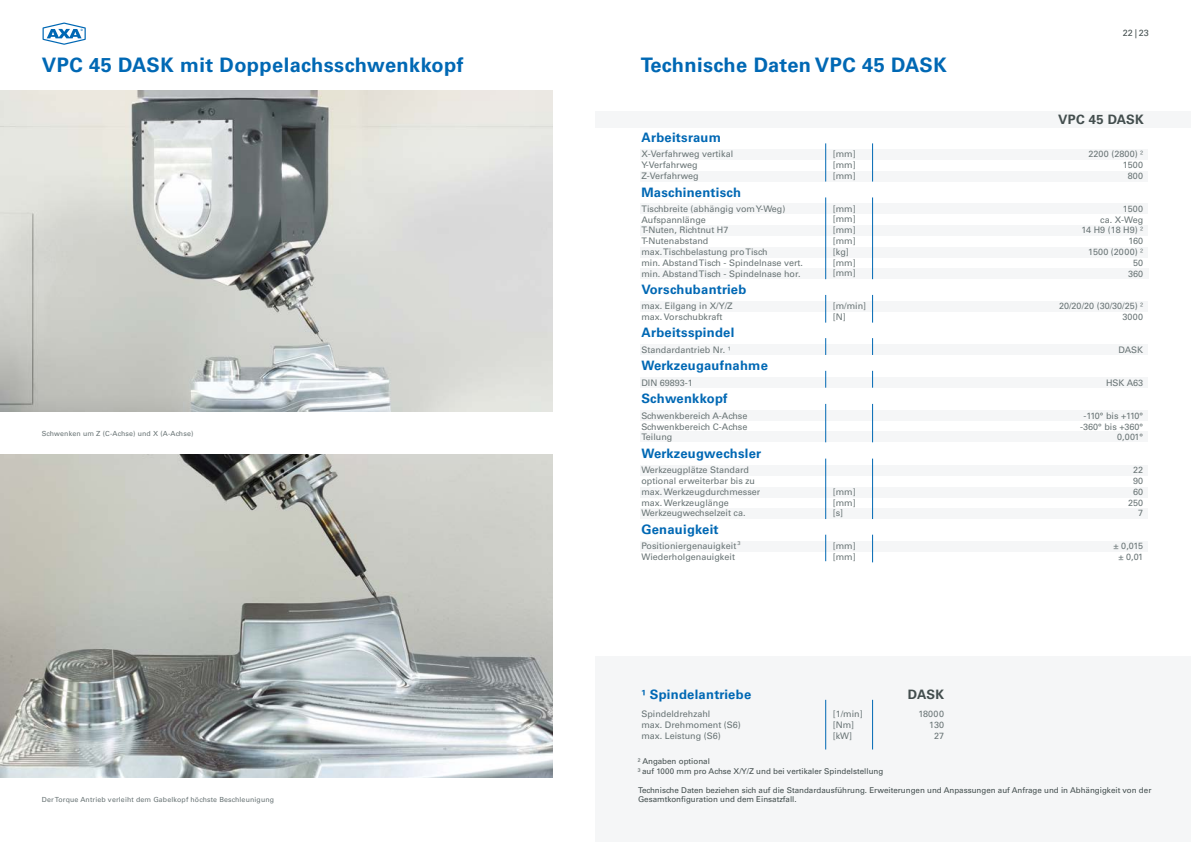
<style>
.page{position:relative;width:1191px;height:842px;background:#fff}
.page>*{position:absolute;margin:0;border:0;box-sizing:border-box;transform-origin:0 0}
.t1{font:700 20px "Univers LT";letter-spacing:.02em;color:#0068b4}
.t2{font:700 13px "Univers LT";letter-spacing:.02em;color:#0068b4}
.t3{font:700 13px "Univers LT";letter-spacing:.02em;color:#434e4e}
.t4{font:9px/10.8px "Univers LT";color:#697475}
.t5{font:9px "Univers LT";color:#434e4e}
.t6{font:8px/9.6px "Univers LT";color:#434e4e}
.t7{font:7px "Univers LT";letter-spacing:.02em;color:#697475}
.t8{font:5.5px "Univers LT";color:#687172}
</style>
<div class="page">
<img style="left:0;top:91px;width:553px;height:320px">
<img style="left:0;top:455px;width:553px;height:323px">
<div style="left:595px;top:111px;width:596px;height:16px;background:#f5f6f7"></div>
<div style="left:640px;top:171px;width:507px;height:11px;background:#f5f6f7"></div>
<div style="left:640px;top:204px;width:507px;height:10px;background:#f5f6f7"></div>
<div style="left:640px;top:225px;width:507px;height:11px;background:#f5f6f7"></div>
<div style="left:640px;top:247px;width:507px;height:11px;background:#f5f6f7"></div>
<div style="left:640px;top:268px;width:508px;height:11px;background:#f5f6f7"></div>
<div style="left:640px;top:301px;width:507px;height:11px;background:#f5f6f7"></div>
<div style="left:640px;top:344px;width:507px;height:11px;background:#f5f6f7"></div>
<div style="left:640px;top:377px;width:507px;height:11px;background:#f5f6f7"></div>
<div style="left:640px;top:410px;width:507px;height:11px;background:#f5f6f7"></div>
<div style="left:640px;top:432px;width:507px;height:10px;background:#f5f6f7"></div>
<div style="left:640px;top:465px;width:507px;height:10px;background:#f5f6f7"></div>
<div style="left:640px;top:487px;width:507px;height:10px;background:#f5f6f7"></div>
<div style="left:640px;top:508px;width:507px;height:11px;background:#f5f6f7"></div>
<div style="left:640px;top:541px;width:507px;height:10px;background:#f5f6f7"></div>
<div style="left:640px;top:149px;width:507px;height:11px;background:#f5f6f7"></div>
<hr style="left:825px;top:143px;width:1px;height:39px;background:#0068b4">
<hr style="left:825px;top:459px;width:1px;height:60px;background:#0068b4">
<svg style="left:825px;top:535px;width:1px;height:26px"></svg>
<hr style="left:825px;top:197px;width:1px;height:82px;background:#0068b4">
<svg style="left:825px;top:295px;width:1px;height:28px"></svg>
<svg style="left:825px;top:338px;width:1px;height:17px"></svg>
<svg style="left:825px;top:371px;width:1px;height:17px"></svg>
<hr style="left:825px;top:404px;width:1px;height:38px;background:#0068b4">
<hr style="left:872px;top:143px;width:1px;height:39px;background:#0068b4">
<hr style="left:872px;top:459px;width:1px;height:60px;background:#0068b4">
<svg style="left:872px;top:535px;width:1px;height:27px"></svg>
<hr style="left:872px;top:197px;width:1px;height:82px;background:#0068b4">
<svg style="left:872px;top:295px;width:1px;height:28px"></svg>
<svg style="left:872px;top:338px;width:1px;height:17px"></svg>
<svg style="left:872px;top:371px;width:1px;height:17px"></svg>
<hr style="left:872px;top:404px;width:1px;height:38px;background:#0068b4">
<div style="left:595px;top:657px;width:596px;height:185px;background:#f5f6f7"></div>
<hr style="left:825px;top:700px;width:1px;height:49px;background:#0068b4">
<hr style="left:872px;top:700px;width:1px;height:49px;background:#0068b4">
<svg style="left:43px;top:23px;width:43px;height:22px"></svg>
<h1 class="t1" style="left:42px;top:53px;width:423px">VPC 45 DASK mit Doppelachsschwenkkopf</h1>
<p class="t7" style="left:42px;top:429px;width:153px">Schwenken um Z (C-Achse) und X (A-Achse)</p>
<p class="t7" style="left:42px;top:796px;width:234px">Der Torque Antrieb verleiht dem Gabelkopf höchste Beschleunigung</p>
<h1 class="t1" style="left:641px;top:53px;width:307px">Technische Daten VPC 45 DASK</h1>
<h2 class="t2" style="left:641px;top:130px;width:81px">Arbeitsraum</h2>
<p class="t4" style="left:641px;top:149px;width:93px">X-Verfahrweg vertikal<br>Y-Verfahrweg<br>Z-Verfahrweg</p>
<h2 class="t2" style="left:641px;top:184px;width:101px">Maschinentisch</h2>
<p class="t4" style="left:641px;top:203px;width:163px">Tischbreite (abhängig vom Y-Weg)<br>Aufspannlänge<br>T-Nuten, Richtnut H7<br>T-Nutenabstand<br>max. Tischbelastung pro Tisch<br>min. Abstand Tisch - Spindelnase vert. min. Abstand Tisch - Spindelnase hor.</p>
<p class="t4" style="left:641px;top:301px;width:93px">max. Eilgang in X/Y/Z max. Vorschubkraft</p>
<p class="t4" style="left:641px;top:344px;width:91px">Standardantrieb Nr. ¹</p>
<p class="t4" style="left:641px;top:377px;width:53px">DIN 69893-1</p>
<p class="t4" style="left:641px;top:410px;width:108px;text-align:justify">Schwenkbereich A-Achse Schwenkbereich C-Achse Teilung</p>
<h2 class="t2" style="left:641px;top:282px;width:106px">Vorschubantrieb</h2>
<h2 class="t2" style="left:641px;top:325px;width:94px">Arbeitsspindel</h2>
<h2 class="t2" style="left:641px;top:358px;width:128px">Werkzeugaufnahme</h2>
<h2 class="t2" style="left:641px;top:391px;width:88px">Schwenkkopf</h2>
<h2 class="t2" style="left:641px;top:446px;width:121px">Werkzeugwechsler</h2>
<p class="t4" style="left:641px;top:465px;width:120px">Werkzeugplätze Standard optional erweiterbar bis zu max. Werkzeugdurchmesser max. Werkzeuglänge<br>Werkzeugwechselzeit ca.</p>
<p class="t4" style="left:641px;top:541px;width:96px">Positioniergenauigkeit<br>Wiederholgenauigkeit</p>
<h2 class="t2" style="left:641px;top:522px;width:79px">Genauigkeit</h2>
<p class="t8" style="left:737px;top:540px;width:5px">3</p>
<p class="t4" style="left:832px;top:149px;width:24px;text-align:justify">[mm] [mm] [mm]</p>
<p class="t4" style="left:832px;top:203px;width:24px">[mm] [mm] [mm] [mm] [kg] [mm] [mm]</p>
<p class="t4" style="left:832px;top:300px;width:35px">[m/min] [N]</p>
<p class="t4" style="left:832px;top:486px;width:24px;text-align:justify">[mm] [mm] [s]</p>
<p class="t4" style="left:832px;top:541px;width:24px">[mm] [mm]</p>
<h2 class="t2" style="left:641px;top:687px;width:111px">¹ Spindelantriebe</h2>
<h2 class="t3" style="left:908px;top:687px;width:38px">DASK</h2>
<p class="t4" style="left:832px;top:708px;width:31px">[1/min] [Nm] [kW]</p>
<p class="t4" style="left:641px;top:708px;width:101px">Spindeldrehzahl<br>max. Drehmoment (S6) max. Leistung (S6)</p>
<p class="t4" style="left:918px;top:708px;width:27px;text-align:right">18000<br>130<br>27</p>
<p class="t5" style="left:1122px;top:28px;width:28px">22 |23</p>
<h2 class="t3" style="left:1058px;top:112px;width:87px">VPC 45 DASK</h2>
<p class="t4" style="left:1088px;top:149px;width:56px;text-align:right">2200 (2800) ²<br>1500<br>800</p>
<p class="t4" style="left:1081px;top:203px;width:63px;text-align:right">1500<br>ca. X-Weg<br>14 H9 (18 H9) ²<br>160<br>1500 (2000) ²<br>50<br>360</p>
<p class="t4" style="left:1059px;top:301px;width:86px;text-align:right">20/20/20 (30/30/25) ²<br>3000</p>
<p class="t4" style="left:1118px;top:344px;width:26px">DASK</p>
<p class="t4" style="left:1106px;top:377px;width:39px">HSK A63</p>
<p class="t4" style="left:1080px;top:410px;width:64px;text-align:right">-110° bis +110° -360° bis +360°<br>0,001°</p>
<p class="t4" style="left:1128px;top:465px;width:17px;text-align:right">22<br>90<br>60<br>250<br>7</p>
<p class="t4" style="left:1113px;top:541px;width:31px;text-align:center">± 0,015 ± 0,01</p>
<p class="t6" style="left:638px;top:756px;width:247px">² Angaben optional<br>³ auf 1000 mm pro Achse X/Y/Z und bei vertikaler Spindelstellung</p>
<p class="t6" style="left:638px;top:785px;width:515px">Technische Daten beziehen sich auf die Standardausführung. Erweiterungen und Anpassungen auf Anfrage und in Abhängigkeit von der<br>Gesamtkonfiguration und dem Einsatzfall.</p>
</div>
